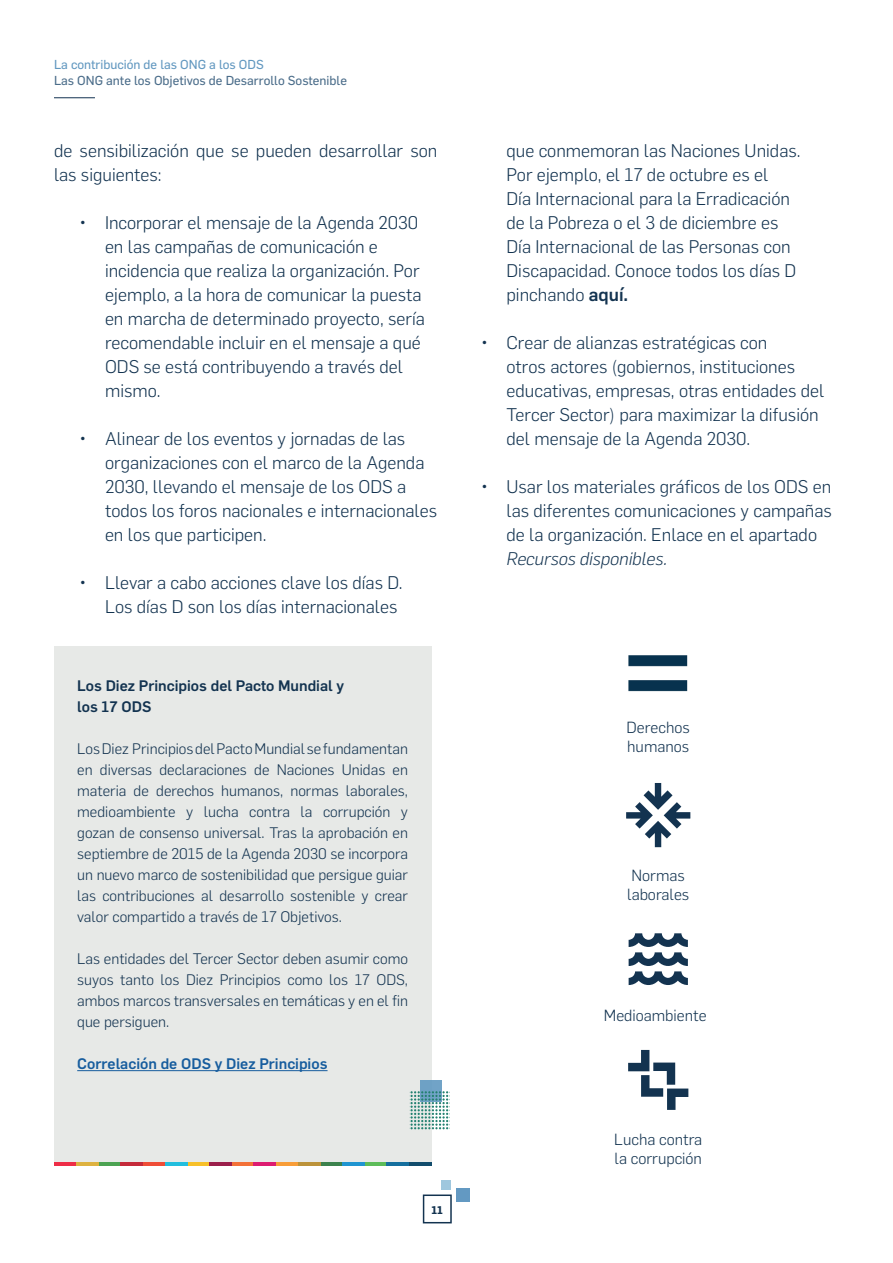
<style>
.page{position:relative;width:893px;height:1263px;background:#fff}
.page>*{position:absolute;margin:0;border:0;box-sizing:border-box;transform-origin:0 0}
.t1{font:300 18px/24px "Flama";color:#133350}
.t2{font:italic 300 18px "Flama";color:#133350}
.t3{font:300 15.9px/19px "Flama";color:#133350}
.t4{font:300 15px/21px "Flama";color:#133350;text-align:justify}
.t5{font:500 15px/21px "Flama";color:#133350}
.t6{font:500 15px "Flama";color:#175d9e}
.t7{font:12.75px "Flama Basic";color:#4b6d8a}
.t8{font:12.75px "Flama Basic";color:#6298c0}
.t9{font:700 10.95px "Flama";color:#133350}
.s1{font-weight:500}
</style>
<div class="page">
<div style="left:423px;top:1194px;width:29px;height:29px;border:2px solid #133350"></div>
<div style="left:456px;top:1188px;width:13px;height:14px;background:#6399c2"></div>
<div style="left:441px;top:1180px;width:10px;height:10px;background:#9fc7de"></div>
<div style="left:54px;top:646px;width:377px;height:520px;background:#e7e9e7"></div>
<hr style="left:77px;top:1070px;width:251px;height:1px;background:#175d9e">
<svg style="left:628px;top:1050px;width:60px;height:60px"></svg>
<div style="left:421px;top:1080px;width:21px;height:21px;background:#6ea1c5"></div>
<svg style="left:410px;top:1091px;width:38px;height:38px"></svg>
<hr style="left:54px;top:97px;width:41px;height:1px;background:#123251">
<hr style="left:54px;top:1163px;width:22px;height:3px;background:#ee2d47">
<hr style="left:98px;top:1163px;width:23px;height:3px;background:#4ca352">
<hr style="left:143px;top:1163px;width:22px;height:3px;background:#ef4d37">
<hr style="left:187px;top:1163px;width:22px;height:3px;background:#f7c029">
<hr style="left:232px;top:1163px;width:22px;height:3px;background:#f37138">
<hr style="left:276px;top:1163px;width:22px;height:3px;background:#f89d38">
<hr style="left:320px;top:1163px;width:22px;height:3px;background:#3c824d">
<hr style="left:365px;top:1163px;width:22px;height:3px;background:#5dbc59">
<hr style="left:76px;top:1163px;width:22px;height:3px;background:#deb240">
<hr style="left:121px;top:1163px;width:22px;height:3px;background:#c52a3a">
<hr style="left:165px;top:1163px;width:22px;height:3px;background:#22bede">
<hr style="left:209px;top:1163px;width:23px;height:3px;background:#9b1f4b">
<hr style="left:254px;top:1163px;width:22px;height:3px;background:#dd1c71">
<hr style="left:298px;top:1163px;width:22px;height:3px;background:#bc933a">
<hr style="left:342px;top:1163px;width:23px;height:3px;background:#1f95d1">
<hr style="left:387px;top:1163px;width:22px;height:3px;background:#156f9e">
<hr style="left:409px;top:1163px;width:22px;height:3px;background:#124c6c">
<img style="left:628px;top:655px;width:59px;height:37px">
<svg style="left:626px;top:783px;width:64px;height:64px"></svg>
<svg style="left:629px;top:933px;width:59px;height:52px"></svg>
<p class="t8" style="left:54px;top:55px;width:211px">La contribución de las ONG a los ODS</p>
<p class="t7" style="left:54px;top:72px;width:294px">Las ONG ante los Objetivos de Desarrollo Sostenible</p>
<p class="t1" style="left:54px;top:138px;width:385px">de sensibilización que se pueden desarrollar son las siguientes:</p>
<p class="t1" style="left:105px;top:210px;width:321px;text-indent:-26px">• Incorporar el mensaje de la Agenda 2030 en las campañas de comunicación e incidencia que realiza la organización. Por ejemplo, a la hora de comunicar la puesta en marcha de determinado proyecto, sería recomendable incluir en el mensaje a qué ODS se está contribuyendo a través del mismo.</p>
<p class="t1" style="left:105px;top:426px;width:334px;text-indent:-26px">• Alinear de los eventos y jornadas de las organizaciones con el marco de la Agenda 2030, llevando el mensaje de los ODS a todos los foros nacionales e internacionales en los que participen.</p>
<p class="t1" style="left:80px;top:569px;width:325px;text-align:right">• Llevar a cabo acciones clave los días D.<br>Los días D son los días internacionales</p>
<p class="t5" style="left:77px;top:674px;width:268px">Los Diez Principios del Pacto Mundial y los 17 ODS</p>
<p class="t4" style="left:77px;top:737px;width:332px">Los Diez Principios del Pacto Mundial se fundamentan en diversas declaraciones de Naciones Unidas en materia de derechos humanos, normas laborales, medioambiente y lucha contra la corrupción y gozan de consenso universal. Tras la aprobación en septiembre de 2015 de la Agenda 2030 se incorpora un nuevo marco de sostenibilidad que persigue guiar las contribuciones al desarrollo sostenible y crear valor compartido a través de 17 Objetivos.</p>
<p class="t4" style="left:77px;top:947px;width:332px">Las entidades del Tercer Sector deben asumir como suyos tanto los Diez Principios como los 17 ODS, ambos marcos transversales en temáticas y en el fin que persiguen.</p>
<p class="t6" style="left:77px;top:1053px;width:252px">Correlación de ODS y Diez Principios</p>
<p class="t9" style="left:431px;top:1202px;width:13px">11</p>
<p class="t1" style="left:506px;top:137px;width:296px">que conmemoran las Naciones Unidas.<br>Por ejemplo, el 17 de octubre es el<br>Día Internacional para la Erradicación de la Pobreza o el 3 de diciembre es Día Internacional de las Personas con Discapacidad. Conoce todos los días D pinchando <span class="s1">aquí.</span></p>
<p class="t1" style="left:506px;top:329px;width:319px;text-indent:-26px">• Crear de alianzas estratégicas con<br>otros actores (gobiernos, instituciones educativas, empresas, otras entidades del Tercer Sector) para maximizar la difusión del mensaje de la Agenda 2030.</p>
<p class="t1" style="left:506px;top:473px;width:327px;text-align:justify;text-indent:-26px">• Usar los materiales gráficos de los ODS en las diferentes comunicaciones y campañas de la organización. Enlace en el apartado</p>
<p class="t2" style="left:506px;top:546px;width:162px">Recursos disponibles.</p>
<p class="t3" style="left:627px;top:717px;width:65px">Derechos humanos</p>
<p class="t3" style="left:627px;top:865px;width:64px">Normas laborales</p>
<p class="t3" style="left:604px;top:1005px;width:104px">Medioambiente</p>
<p class="t3" style="left:614px;top:1129px;width:89px">Lucha contra la corrupción</p>
</div>
